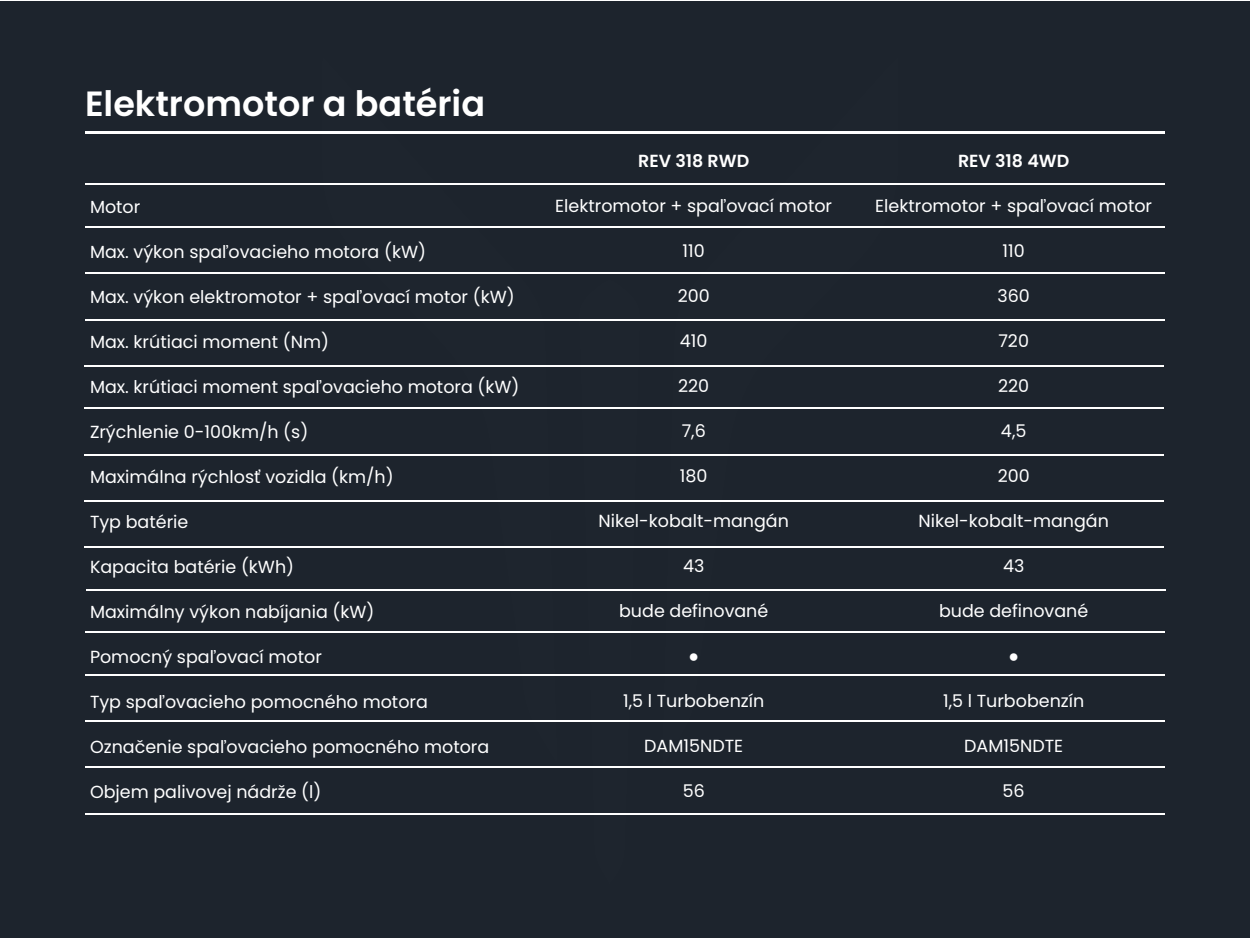
<style>
.page{position:relative;width:1250px;height:938px;background:#fff}
.page>*{position:absolute;margin:0;border:0;box-sizing:border-box;transform-origin:0 0}
.t1{font:600 35px "Poppins";color:#fff}
.t2{font:17.5px "Poppins";color:#fff}
.t3{font:600 17.5px "Poppins";color:#fff}
.t4{font:17.5px "Arial";color:#fff}
</style>
<div class="page">
<div style="left:0;top:1px;width:1250px;height:937px;background:#1d242d"></div>
<svg style="left:662px;top:183px;width:237px;height:539px"></svg>
<svg style="left:321px;top:183px;width:236px;height:539px"></svg>
<svg style="left:579px;top:320px;width:61px;height:495px"></svg>
<hr style="left:85px;top:131px;width:1080px;height:3px;background:#fff">
<hr style="left:85px;top:184px;width:1080px;height:1px;background:#fff">
<hr style="left:85px;top:226px;width:1080px;height:2px;background:#fff">
<hr style="left:85px;top:272px;width:1080px;height:2px;background:#fff">
<hr style="left:85px;top:319px;width:1080px;height:1px;background:#fff">
<hr style="left:84px;top:365px;width:1080px;height:1px;background:#fff">
<hr style="left:84px;top:408px;width:1080px;height:1px;background:#fff">
<hr style="left:84px;top:454px;width:1080px;height:1px;background:#fff">
<hr style="left:84px;top:500px;width:1080px;height:1px;background:#fff">
<hr style="left:84px;top:546px;width:1080px;height:2px;background:#fff">
<hr style="left:86px;top:589px;width:1080px;height:1px;background:#fff">
<hr style="left:85px;top:631px;width:1080px;height:1px;background:#fff">
<hr style="left:85px;top:674px;width:1080px;height:1px;background:#fff">
<hr style="left:85px;top:720px;width:1080px;height:1px;background:#fff">
<hr style="left:85px;top:766px;width:1080px;height:2px;background:#fff">
<hr style="left:85px;top:812px;width:1080px;height:2px;background:#fff">
<h1 class="t1" style="left:85px;top:84px;width:402px">Elektromotor a batéria</h1>
<p class="t2" style="left:90px;top:196px;width:52px">Motor</p>
<p class="t2" style="left:90px;top:241px;width:338px">Max. výkon spaľovacieho motora (kW)</p>
<p class="t2" style="left:90px;top:286px;width:426px">Max. výkon elektromotor + spaľovací motor (kW)</p>
<p class="t2" style="left:90px;top:331px;width:241px">Max. krútiaci moment (Nm)</p>
<p class="t2" style="left:90px;top:376px;width:431px">Max. krútiaci moment spaľovacieho motora (kW)</p>
<p class="t2" style="left:90px;top:421px;width:220px">Zrýchlenie 0-100km/h (s)</p>
<p class="t2" style="left:90px;top:466px;width:305px">Maximálna rýchlosť vozidla (km/h)</p>
<p class="t2" style="left:90px;top:511px;width:100px">Typ batérie</p>
<p class="t2" style="left:90px;top:556px;width:206px">Kapacita batérie (kWh)</p>
<p class="t2" style="left:90px;top:601px;width:286px">Maximálny výkon nabíjania (kW)</p>
<p class="t2" style="left:90px;top:646px;width:233px">Pomocný spaľovací motor</p>
<p class="t2" style="left:90px;top:691px;width:339px">Typ spaľovacieho pomocného motora</p>
<p class="t2" style="left:90px;top:736px;width:401px">Označenie spaľovacieho pomocného motora</p>
<p class="t2" style="left:90px;top:781px;width:233px">Objem palivovej nádrže (l)</p>
<p class="t3" style="left:638px;top:150px;width:113px">REV 318 RWD</p>
<p class="t2" style="left:555px;top:195px;width:278px">Elektromotor + spaľovací motor</p>
<p class="t2" style="left:683px;top:240px;width:24px">110</p>
<p class="t2" style="left:678px;top:285px;width:34px">200</p>
<p class="t2" style="left:680px;top:330px;width:29px">410</p>
<p class="t2" style="left:678px;top:375px;width:33px">220</p>
<p class="t2" style="left:682px;top:420px;width:26px">7,6</p>
<p class="t2" style="left:680px;top:465px;width:29px">180</p>
<p class="t2" style="left:598px;top:510px;width:192px">Nikel-kobalt-mangán</p>
<p class="t2" style="left:683px;top:555px;width:23px">43</p>
<p class="t2" style="left:619px;top:600px;width:151px">bude definované</p>
<p class="t4" style="left:688px;top:643px;width:12px">●</p>
<p class="t2" style="left:623px;top:690px;width:143px">1,5 l Turbobenzín</p>
<p class="t2" style="left:644px;top:735px;width:100px">DAM15NDTE</p>
<p class="t2" style="left:683px;top:780px;width:24px">56</p>
<p class="t3" style="left:958px;top:150px;width:113px">REV 318 4WD</p>
<p class="t2" style="left:875px;top:195px;width:278px">Elektromotor + spaľovací motor</p>
<p class="t2" style="left:1003px;top:240px;width:24px">110</p>
<p class="t2" style="left:998px;top:285px;width:34px">360</p>
<p class="t2" style="left:998px;top:330px;width:32px">720</p>
<p class="t2" style="left:998px;top:375px;width:33px">220</p>
<p class="t2" style="left:1001px;top:420px;width:27px">4,5</p>
<p class="t2" style="left:998px;top:465px;width:34px">200</p>
<p class="t2" style="left:918px;top:510px;width:192px">Nikel-kobalt-mangán</p>
<p class="t2" style="left:1003px;top:555px;width:23px">43</p>
<p class="t2" style="left:939px;top:600px;width:151px">bude definované</p>
<p class="t4" style="left:1008px;top:643px;width:12px">●</p>
<p class="t2" style="left:943px;top:690px;width:143px">1,5 l Turbobenzín</p>
<p class="t2" style="left:964px;top:735px;width:100px">DAM15NDTE</p>
<p class="t2" style="left:1003px;top:780px;width:24px">56</p>
</div>
